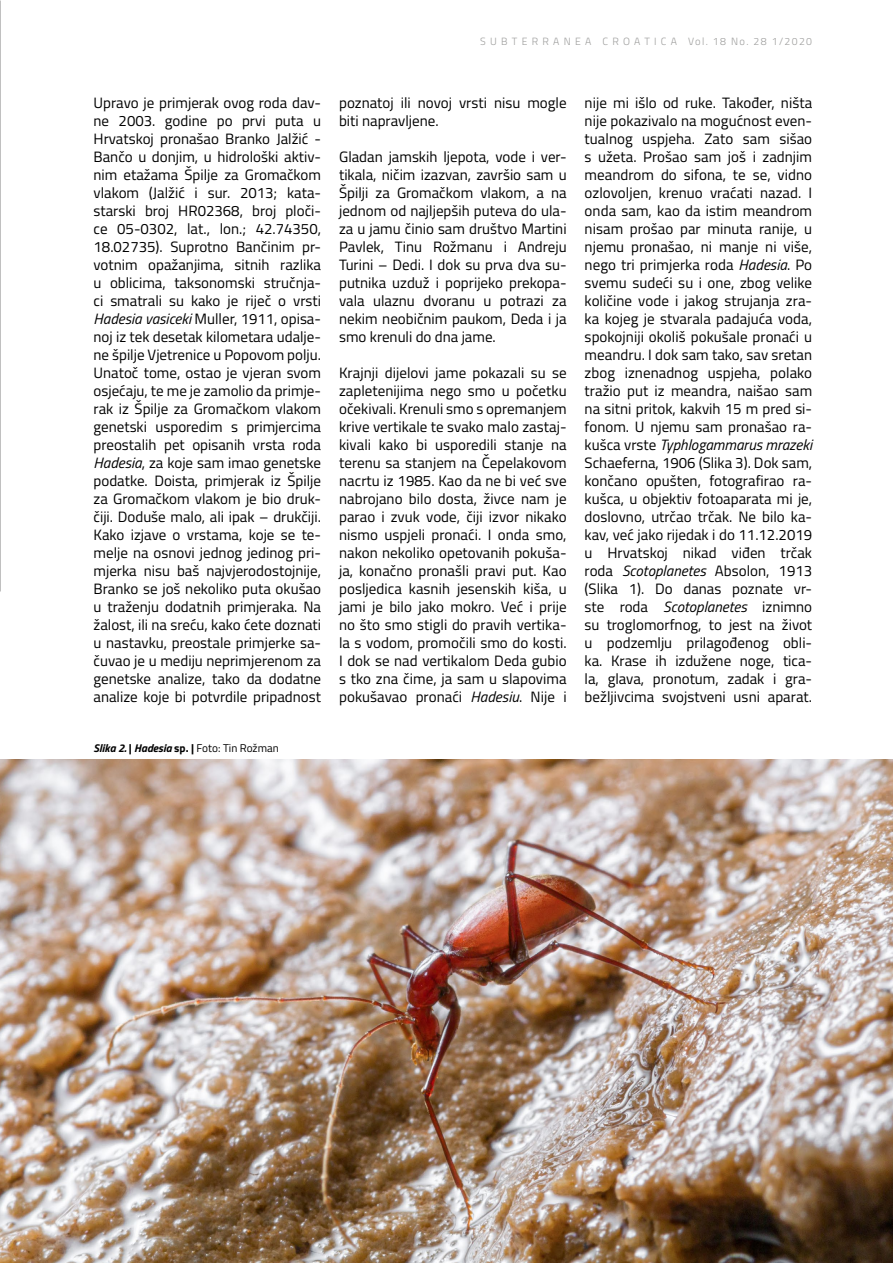
<style>
.page{position:relative;width:893px;height:1263px;background:#fff}
.page>*{position:absolute;margin:0;border:0;box-sizing:border-box;transform-origin:0 0}
.t1{font:15px/18px "Titillium";color:#000;text-align:justify}
.t2{font:italic 700 11.25px "Titillium";color:#000}
.t3{font:300 10.5px "Titillium";letter-spacing:.41em;color:#9d9d9c}
.s1{font-style:italic}
.s2{font-style:normal}
.s3{font-weight:400;font-style:normal}
</style>
<div class="page">
<img style="left:0;top:759px;width:893px;height:504px">
<p class="t3" style="left:480px;top:33px;width:333px">SUBTERRANEA CROATICA Vol. 18 No. 28 1/2020</p>
<p class="t1" style="left:94px;top:93px;width:229px">Upravo je primjerak ovog roda dav&shy;ne 2003. godine po prvi puta u Hrvatskoj pronašao Branko Jalžić - Bančo u donjim, u hidrološki aktiv&shy;nim etažama Špilje za Gromačkom vlakom (Jalžić i sur. 2013; kata&shy;starski broj HR02368, broj ploči&shy;ce 05-0302, lat., lon.; 42.74350, 18.02735). Suprotno Bančinim pr&shy;votnim opažanjima, sitnih razlika u oblicima, taksonomski stručnja&shy;ci smatrali su kako je riječ o vrsti <span class="s1">Hadesia vasiceki</span> Muller, 1911, opisa&shy;noj iz tek desetak kilometara udalje&shy;ne špilje Vjetrenice u Popovom polju.<br>Unatoč tome, ostao je vjeran svom osjećaju, te me je zamolio da primje&shy;rak iz Špilje za Gromačkom vlakom genetski usporedim s primjercima preostalih pet opisanih vrsta roda <span class="s1">Hadesia</span>, za koje sam imao genetske podatke. Doista, primjerak iz Špilje za Gromačkom vlakom je bio druk&shy;čiji. Doduše malo, ali ipak – drukčiji.<br>Kako izjave o vrstama, koje se te&shy;melje na osnovi jednog jedinog pri&shy;mjerka nisu baš najvjerodostojnije, Branko se još nekoliko puta okušao u traženju dodatnih primjeraka. Na žalost, ili na sreću, kako ćete doznati u nastavku, preostale primjerke sa&shy;čuvao je u mediju neprimjerenom za genetske analize, tako da dodatne analize koje bi potvrdile pripadnost</p>
<p class="t1" style="left:339px;top:93px;width:229px">poznatoj ili novoj vrsti nisu mogle biti napravljene.</p>
<p class="t1" style="left:339px;top:147px;width:229px">Gladan jamskih ljepota, vode i ver&shy;tikala, ničim izazvan, završio sam u Špilji za Gromačkom vlakom, a na jednom od najljepših puteva do ula&shy;za u jamu činio sam društvo Martini Pavlek, Tinu Rožmanu i Andreju Turini – Dedi. I dok su prva dva su&shy;putnika uzduž i poprijeko prekopa&shy;vala ulaznu dvoranu u potrazi za nekim neobičnim paukom, Deda i ja smo krenuli do dna jame.</p>
<p class="t1" style="left:339px;top:363px;width:229px">Krajnji dijelovi jame pokazali su se zapletenijima nego smo u početku očekivali. Krenuli smo s opremanjem krive vertikale te svako malo zastaj&shy;kivali kako bi usporedili stanje na terenu sa stanjem na Čepelakovom nacrtu iz 1985. Kao da ne bi već sve nabrojano bilo dosta, živce nam je parao i zvuk vode, čiji izvor nikako nismo uspjeli pronaći. I onda smo, nakon nekoliko opetovanih pokuša&shy;ja, konačno pronašli pravi put. Kao posljedica kasnih jesenskih kiša, u jami je bilo jako mokro. Već i prije no što smo stigli do pravih vertika&shy;la s vodom, promočili smo do kosti.<br>I dok se nad vertikalom Deda gubio s tko zna čime, ja sam u slapovima pokušavao pronaći <span class="s1">Hadesiu</span>. Nije i</p>
<p class="t2" style="left:94px;top:739px;width:187px">Slika 2. <span class="s2">|</span> Hadesia <span class="s2">sp. |</span> <span class="s3">Foto: Tin Rožman</span></p>
<p class="t1" style="left:585px;top:93px;width:229px">nije mi išlo od ruke. Također, ništa nije pokazivalo na mogućnost even&shy;tualnog uspjeha. Zato sam sišao s užeta. Prošao sam još i zadnjim meandrom do sifona, te se, vidno ozlovoljen, krenuo vraćati nazad. I onda sam, kao da istim meandrom nisam prošao par minuta ranije, u njemu pronašao, ni manje ni više, nego tri primjerka roda <span class="s1">Hadesia</span>. Po svemu sudeći su i one, zbog velike količine vode i jakog strujanja zra&shy;ka kojeg je stvarala padajuća voda, spokojniji okoliš pokušale pronaći u meandru. I dok sam tako, sav sretan zbog iznenadnog uspjeha, polako tražio put iz meandra, naišao sam na sitni pritok, kakvih 15 m pred si&shy;fonom. U njemu sam pronašao ra&shy;kušca vrste <span class="s1">Typhlogammarus mrazeki </span>Schaeferna, 1906 (Slika 3). Dok sam, končano opušten, fotografirao ra&shy;kušca, u objektiv fotoaparata mi je, doslovno, utrčao trčak. Ne bilo ka&shy;kav, već jako rijedak i do 11.12.2019 u Hrvatskoj nikad viđen trčak roda <span class="s1">Scotoplanetes</span> Absolon, 1913 (Slika 1). Do danas poznate vr&shy;ste roda <span class="s1">Scotoplanetes</span> iznimno su troglomorfnog, to jest na život u podzemlju prilagođenog obli&shy;ka. Krase ih izdužene noge, tica&shy;la, glava, pronotum, zadak i gra&shy;bežljivcima svojstveni usni aparat.</p>
</div>
